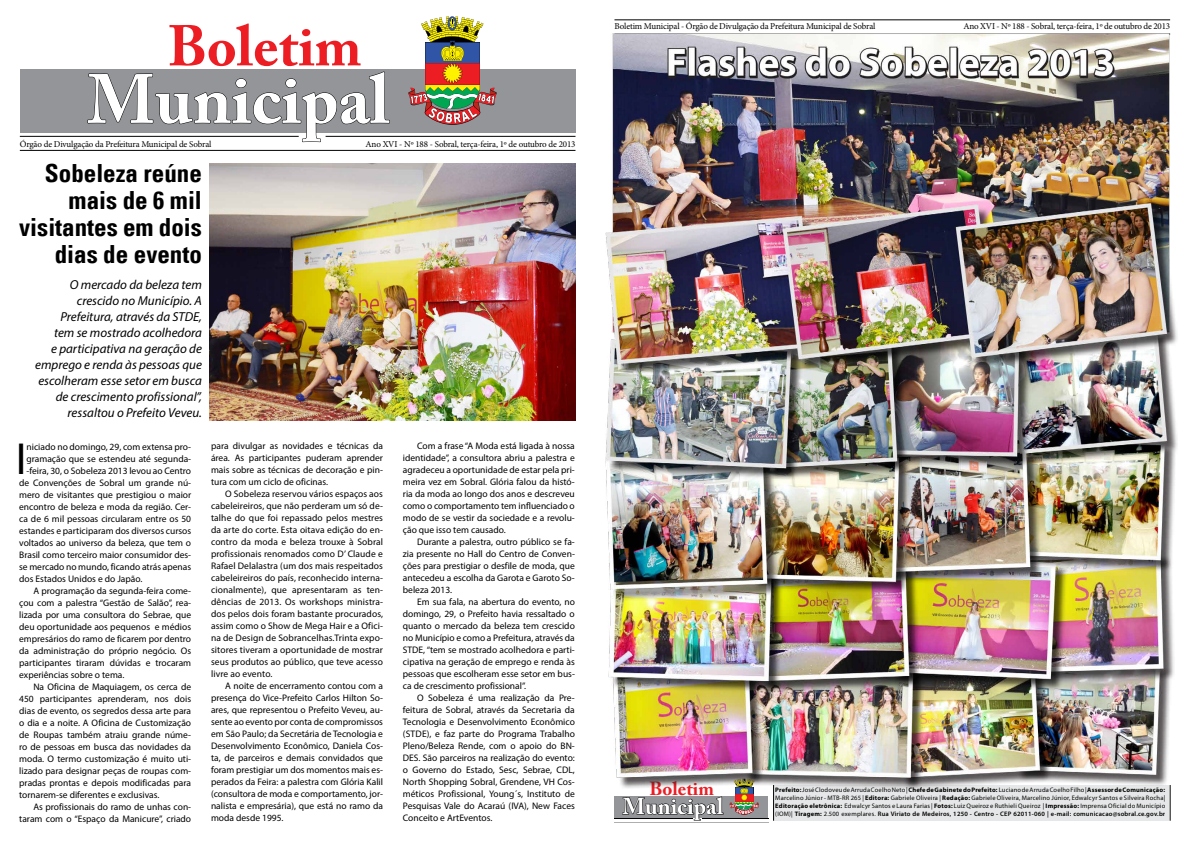
<style>
.page{position:relative;width:1190px;height:842px;background:#fff}
.page>*{position:absolute;margin:0;border:0;box-sizing:border-box;transform-origin:0 0}
.t1{font:700 68.7px "Adobe Caslon Pro";color:#f1f1f2}
.t2{font:700 56.8px "Adobe Caslon Pro";color:#ed1d24}
.t3{font:45.1px "Myriad Pro";color:#000}
.t4{font:700 condensed 25px/27px "Univers";color:#000;text-align:right}
.t5{font:700 22.9px "Adobe Caslon Pro";color:#f1f1f2}
.t6{font:700 18.9px "Adobe Caslon Pro";color:#ed1d24}
.t7{font:italic 13px/16px "Myriad Pro";color:#000;text-align:right}
.t8{font:9.5px/12px "Myriad Pro";color:#000;text-align:justify}
.t9{font:9px "Minion Pro";letter-spacing:-.015em;color:#000}
.t10{font:6.5px/8px "Myriad Pro";letter-spacing:.03em;color:#000;text-align:justify}
.s1{font-weight:700}
.s2{font-weight:600}
</style>
<div class="page">
<hr style="left:20px;top:150px;width:555px;height:1px;background:#000">
<div style="left:20px;top:69px;width:555px;height:64px;background:#939598"></div>
<hr style="left:20px;top:136px;width:279px;height:1px;background:#000">
<hr style="left:326px;top:136px;width:249px;height:1px;background:#000">
<svg style="left:87px;top:72px;width:303px;height:70px"></svg>
<img style="left:408px;top:16px;width:89px;height:109px">
<hr style="left:614px;top:20px;width:556px;height:1px;background:#000">
<div style="left:775px;top:785px;width:394px;height:36px;background:#e6e7e8"></div>
<div style="left:614px;top:796px;width:154px;height:21px;background:#939598"></div>
<hr style="left:614px;top:818px;width:79px;height:1px;background:#000">
<hr style="left:702px;top:818px;width:66px;height:1px;background:#000">
<svg style="left:623px;top:797px;width:100px;height:23px"></svg>
<svg style="left:729px;top:789px;width:30px;height:26px"></svg>
<hr style="left:773px;top:785px;width:1px;height:36px;background:#000">
<hr style="left:1170px;top:785px;width:1px;height:36px;background:#000">
<img style="left:209px;top:163px;width:366px;height:257px">
<img style="left:605px;top:34px;width:573px;height:755px">
<h2 class="t2" style="left:168px;top:12px;width:195px">Boletim</h2>
<h1 class="t1" style="left:87px;top:59px;width:304px">Municipal</h1>
<p class="t9" style="left:20px;top:138px;width:193px">Órgão de Divulgação da Prefeitura Municipal de Sobral</p>
<p class="t9" style="left:366px;top:138px;width:211px">Ano XVI - Nº 188 - Sobral, terça-feira, 1º de outubro de 2013</p>
<h3 class="t4" style="left:19px;top:160px;width:184px">Sobeleza reúne mais de 6 mil visitantes em dois dias de evento</h3>
<p class="t7" style="left:35px;top:276px;width:168px">O mercado da beleza tem crescido no Município. A<br>Prefeitura, através da STDE,<br>tem se mostrado acolhedora<br>e participativa na geração de emprego e renda às pessoas que escolheram esse setor em busca de crescimento profissional”, ressaltou o Prefeito Veveu.</p>
<h3 class="t3" style="left:16px;top:431px;width:12px">I</h3>
<p class="t8" style="left:27px;top:440px;width:166px">niciado no domingo, 29, com extensa pro-</p>
<p class="t8" style="left:27px;top:452px;width:166px">gramação que se estendeu até segunda-</p>
<p class="t8" style="left:27px;top:464px;width:166px">-feira, 30, o Sobeleza 2013 levou ao Centro</p>
<p class="t8" style="left:19px;top:476px;width:173px">de Convenções de Sobral um grande nú-</p>
<p class="t8" style="left:19px;top:488px;width:173px">mero de visitantes que prestigiou o maior</p>
<p class="t8" style="left:19px;top:500px;width:173px">encontro de beleza e moda da região. Cer-</p>
<p class="t8" style="left:19px;top:512px;width:173px">ca de 6 mil pessoas circularam entre os 50</p>
<p class="t8" style="left:19px;top:524px;width:173px">estandes e participaram dos diversos cursos</p>
<p class="t8" style="left:19px;top:536px;width:173px">voltados ao universo da beleza, que tem o</p>
<p class="t8" style="left:19px;top:548px;width:173px">Brasil como terceiro maior consumidor des-</p>
<p class="t8" style="left:19px;top:560px;width:173px">se mercado no mundo, ficando atrás apenas</p>
<p class="t8" style="left:19px;top:572px;width:125px">dos Estados Unidos e do Japão.</p>
<p class="t8" style="left:33px;top:584px;width:159px">A programação da segunda-feira come-</p>
<p class="t8" style="left:19px;top:596px;width:173px">çou com a palestra “Gestão de Salão”, rea-</p>
<p class="t8" style="left:19px;top:608px;width:173px">lizada por uma consultora do Sebrae, que</p>
<p class="t8" style="left:19px;top:620px;width:173px">deu oportunidade aos pequenos e médios</p>
<p class="t8" style="left:19px;top:632px;width:173px">empresários do ramo de ficarem por dentro</p>
<p class="t8" style="left:19px;top:644px;width:173px">da administração do próprio negócio. Os</p>
<p class="t8" style="left:19px;top:656px;width:173px">participantes tiraram dúvidas e trocaram</p>
<p class="t8" style="left:19px;top:668px;width:107px">experiências sobre o tema.</p>
<p class="t8" style="left:33px;top:680px;width:159px">Na Oficina de Maquiagem, os cerca de</p>
<p class="t8" style="left:19px;top:692px;width:173px">450 participantes aprenderam, nos dois</p>
<p class="t8" style="left:19px;top:704px;width:173px">dias de evento, os segredos dessa arte para</p>
<p class="t8" style="left:19px;top:716px;width:173px">o dia e a noite. A Oficina de Customização</p>
<p class="t8" style="left:19px;top:728px;width:173px">de Roupas também atraiu grande núme-</p>
<p class="t8" style="left:19px;top:740px;width:173px">ro de pessoas em busca das novidades da</p>
<p class="t8" style="left:19px;top:752px;width:173px">moda. O termo customização é muito uti-</p>
<p class="t8" style="left:19px;top:764px;width:173px">lizado para designar peças de roupas com-</p>
<p class="t8" style="left:19px;top:776px;width:173px">pradas prontas e depois modificadas para</p>
<p class="t8" style="left:19px;top:788px;width:142px">tornarem-se diferentes e exclusivas.</p>
<p class="t8" style="left:33px;top:800px;width:159px">As profissionais do ramo de unhas con-</p>
<p class="t8" style="left:19px;top:812px;width:173px">taram com o “Espaço da Manicure”, criado</p>
<p class="t8" style="left:211px;top:440px;width:173px">para divulgar as novidades e técnicas da área. As participantes puderam aprender mais sobre as técnicas de decoração e pin&shy;tura com um ciclo de oficinas.</p>
<p class="t8" style="left:211px;top:488px;width:173px;text-indent:14px">O Sobeleza reservou vários espaços aos cabeleireiros, que não perderam um só de&shy;talhe do que foi repassado pelos mestres da arte do corte. Esta oitava edição do en&shy;contro da moda e beleza trouxe à Sobral profissionais renomados como D’ Claude e Rafael Delalastra (um dos mais respeitados cabeleireiros do país, reconhecido interna&shy;cionalmente), que apresentaram as ten&shy;dências de 2013. Os workshops ministra&shy;dos pelos dois foram bastante procurados, assim como o Show de Mega Hair e a Ofici&shy;na de Design de Sobrancelhas.Trinta expo&shy;sitores tiveram a oportunidade de mostrar seus produtos ao público, que teve acesso livre ao evento.</p>
<p class="t8" style="left:211px;top:680px;width:173px;text-indent:14px">A noite de encerramento contou com a presença do Vice-Prefeito Carlos Hilton So&shy;ares, que representou o Prefeito Veveu, au&shy;sente ao evento por conta de compromissos em São Paulo; da Secretária de Tecnologia e Desenvolvimento Econômico, Daniela Cos&shy;ta, de parceiros e demais convidados que foram prestigiar um dos momentos mais es&shy;perados da Feira: a palestra com Glória Kalil (consultora de moda e comportamento, jor&shy;nalista e empresária), que está no ramo da moda desde 1995.</p>
<p class="t8" style="left:403px;top:440px;width:173px;text-indent:14px">Com a frase “A Moda está ligada à nossa identidade”, a consultora abriu a palestra e agradeceu a oportunidade de estar pela pri&shy;meira vez em Sobral. Glória falou da histó&shy;ria da moda ao longo dos anos e descreveu como o comportamento tem influenciado o modo de se vestir da sociedade e a revolu&shy;ção que isso tem causado.</p>
<p class="t8" style="left:403px;top:536px;width:173px;text-indent:14px">Durante a palestra, outro público se fa&shy;zia presente no Hall do Centro de Conven&shy;ções para prestigiar o desfile de moda, que antecedeu a escolha da Garota e Garoto So&shy;beleza 2013.</p>
<p class="t8" style="left:403px;top:596px;width:173px;text-indent:14px">Em sua fala, na abertura do evento, no domingo, 29, o Prefeito havia ressaltado o quanto o mercado da beleza tem crescido no Município e como a Prefeitura, através da STDE, “tem se mostrado acolhedora e parti&shy;cipativa na geração de emprego e renda às pessoas que escolheram esse setor em bus&shy;ca de crescimento profissional”.</p>
<p class="t8" style="left:403px;top:692px;width:173px;text-indent:14px">O Sobeleza é uma realização da Pre&shy;feitura de Sobral, através da Secretaria da Tecnologia e Desenvolvimento Econômico (Stde), e faz parte do Programa Trabalho Pleno/Beleza Rende, com o apoio do BN-DES. São parceiros na realização do evento: o Governo do Estado, Sesc, Sebrae, CDL, North Shopping Sobral, Grendene, VH Cos&shy;méticos Profissional, Young´s, Instituto de Pesquisas Vale do Acaraú (IVA), New Faces Conceito e ArtEventos.</p>
<p class="t9" style="left:614px;top:21px;width:263px">Boletim Municipal - Órgão de Divulgação da Prefeitura Municipal de Sobral</p>
<p class="t9" style="left:963px;top:21px;width:208px">Ano XVI - Nº 188 - Sobral, terça-feira, 1º de outubro de 2013</p>
<h3 class="t6" style="left:649px;top:777px;width:66px">Boletim</h3>
<h3 class="t5" style="left:622px;top:793px;width:102px">Municipal</h3>
<p class="t10" style="left:775px;top:786px;width:391px"><span class="s1">Prefeito:</span> José Clodoveu de Arruda Coelho Neto | <span class="s1">Chefe de Gabinete do Prefeito:</span> Luciano de Arruda Coelho Filho | <span class="s1">Assessor de Comunicação:<br></span>Marcelino Júnior - MTB-RR 265 | <span class="s1">Editora:</span> Gabriele Oliveira | <span class="s1">Redação:</span> Gabriele Oliveira, Marcelino Júnior, Edwalcyr Santos e Silveira Rocha| <span class="s1">Editoração eletrônica:</span> Edwalcyr Santos e Laura Farias | <span class="s1">Fotos:</span> Luiz Queiroz e Ruthieli Queiroz | <span class="s1">Impressão:</span> Imprensa Oficial do Município (IOM)| <span class="s1">Tiragem:</span> 2.500 exemplares. <span class="s2">Rua Viriato de Medeiros, 1250 - Centro - CEP 62011-060 | e-mail: comunicacao@sobral.ce.gov.br</span></p>
</div>
